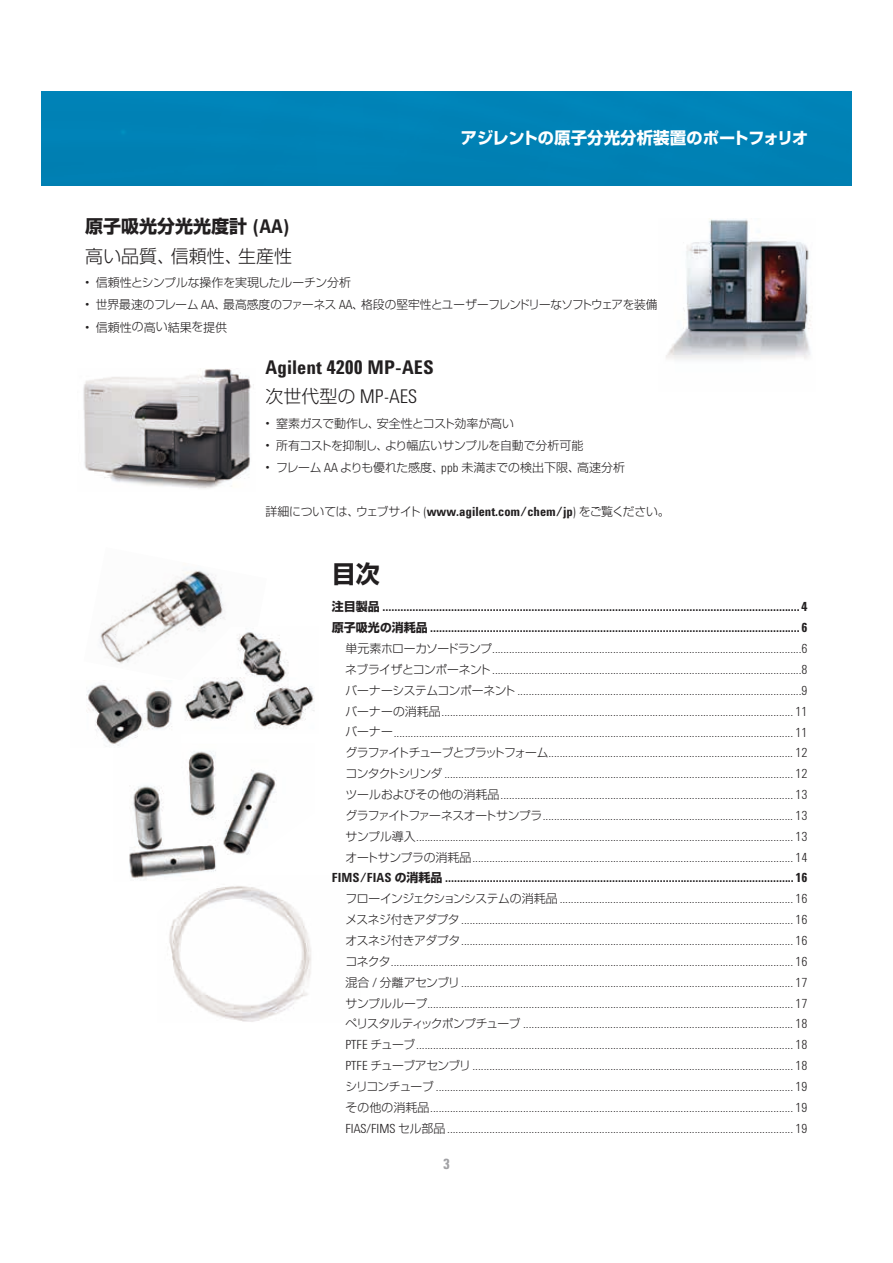
<style>
.page{position:relative;width:893px;height:1263px;background:#fff}
.page>*{position:absolute;margin:0;border:0;box-sizing:border-box;transform-origin:0 0}
.t1{font:700 24px "Shin Go Pro";color:#221f20}
.t2{font:700 19.5px/29.7px "Agilent Condensed CFF";color:#221f20}
.t3{font:300 18px/29.7px "Shin Go Pro";color:#221f20}
.t4{font:700 16.2px "Shin Go Pro";letter-spacing:-.03em;color:#fff}
.t5{font:700 14.55px "Agilent Condensed CFF";color:#a1a1a4}
.t6{font:300 12.9px/20.9px "Agilent Condensed CFF";color:#221f20;text-align:right}
.t7{font:700 12.9px "Agilent Condensed CFF";color:#221f20}
.t8{font:300 12px "Shin Go Pro";color:#221f20}
.t9{font:300 11.7px "Shin Go Pro";letter-spacing:-.045em;color:#221f20}
.t10{font:300 11.7px "Shin Go Pro";letter-spacing:-.02em;color:#221f20}
.s1{font-size:16.5px}
.s2{font-weight:700}
.s3{font-family:"Agilent Condensed CFF";font-weight:700;font-size:19.5px}
.s4{font-size:17.7px}
.s5{font-family:"Agilent Condensed CFF";font-size:12.9px}
.s6{font-size:12px}
.s7{font-size:11.7px}
.s8{font-family:"Shin Go Pro";font-weight:300;font-size:18px}
.s9{font-family:"Shin Go Pro";font-weight:300;font-size:17.7px}
.s10{font-weight:300}
.s11{font-family:"Shin Go Pro";font-weight:300;font-size:12px}
.s12{font-family:"Shin Go Pro";font-weight:300;font-size:11.7px}
.s13{font-family:"Shin Go Pro";font-weight:700;font-size:12px}
.s14{font-family:"Shin Go Pro";font-weight:700;font-size:11.7px}
.s15{font-family:"Shin Go Pro";font-size:12px}
.s16{font-family:"Shin Go Pro";font-size:11.7px}
</style>
<div class="page">
<div style="left:41px;top:91px;width:810px;height:95px;background:#0081b5"></div>
<img style="left:169px;top:886px;width:142px;height:136px">
<img style="left:100px;top:570px;width:125px;height:94px">
<img style="left:666px;top:218px;width:145px;height:142px">
<img style="left:83px;top:369px;width:171px;height:120px">
<img style="left:129px;top:751px;width:148px;height:127px">
<img style="left:178px;top:627px;width:137px;height:102px">
<img style="left:86px;top:680px;width:94px;height:66px">
<p class="t4" style="left:461px;top:125px;width:349px">アジレントの<span class="s1">原子分光分析装置</span>のポートフォリオ</p>
<h3 class="t3" style="left:85px;top:210px;width:209px"><span class="s2">原子吸光分光光度計</span> <span class="s3">(AA)</span>高<span class="s4">い</span>品質、信頼性、生産性</h3>
<p class="t10" style="left:85px;top:273px;width:267px"><span class="s5">•</span> <span class="s6">信頼性</span>とシンプルな<span class="s6">操作</span>を<span class="s6">実現</span>したルーチン<span class="s6">分析</span></p>
<p class="t9" style="left:85px;top:295px;width:574px"><span class="s5">•</span> <span class="s6">世界最速</span>のフレーム <span class="s5">AA</span><span class="s6">、最高感度</span>のファーネス <span class="s5">AA</span><span class="s6">、格段</span>の<span class="s6">堅牢性</span>とユーザーフレンドリーなソフトウェアを<span class="s6">装備</span></p>
<p class="t8" style="left:85px;top:317px;width:143px"><span class="s5">•</span> 信頼性<span class="s7">の</span>高<span class="s7">い</span>結果<span class="s7">を</span>提供</p>
<h2 class="t2" style="left:266px;top:351px;width:170px">Agilent 4200 MP-AES<span class="s8">次世代型</span><span class="s9">の</span> <span class="s10">MP-AES</span></h2>
<p class="t8" style="left:266px;top:413px;width:250px"><span class="s5">•</span> 窒素<span class="s7">ガスで</span>動作<span class="s7">し</span>、安全性<span class="s7">とコスト</span>効率<span class="s7">が</span>高<span class="s7">い</span></p>
<p class="t9" style="left:266px;top:436px;width:319px"><span class="s5">•</span> <span class="s6">所有</span>コストを<span class="s6">抑制</span>し<span class="s6">、</span>より<span class="s6">幅広</span>いサンプルを<span class="s6">自動</span>で<span class="s6">分析可能</span></p>
<p class="t8" style="left:266px;top:457px;width:361px"><span class="s5">•</span> <span class="s7">フレーム</span> <span class="s5">AA</span> <span class="s7">よりも</span>優<span class="s7">れた</span>感度、<span class="s5">ppb</span> 未満<span class="s7">までの</span>検出下限、高速分析</p>
<p class="t7" style="left:266px;top:502px;width:406px"><span class="s11">詳細</span><span class="s12">については</span><span class="s11">、</span><span class="s12">ウェブサイト</span> <span class="s10">(</span>www.agilent.com/chem/jp<span class="s10">)</span> <span class="s12">をご</span><span class="s11">覧</span><span class="s12">ください</span><span class="s11">。</span></p>
<h1 class="t1" style="left:332px;top:555px;width:49px">目次</h1>
<p class="t6" style="left:332px;top:595px;width:477px"><span class="s13">注目製品</span> <span class="s2">............................................................................................................................................ 4</span><span class="s13">原子吸光</span><span class="s14">の</span><span class="s13">消耗品</span> <span class="s2">............................................................................................................................ 6</span><span class="s15">単元素</span><span class="s16">ホローカソードランプ</span> ..............................................................................................................6<span class="s16">ネブライザとコンポーネント</span> ..............................................................................................................8<span class="s16">バーナーシステムコンポーネント</span> .....................................................................................................9<span class="s16">バーナーの</span><span class="s15">消耗品</span> ............................................................................................................................. 11<span class="s16">バーナー</span> .............................................................................................................................................. 11<span class="s16">グラファイトチューブとプラットフォーム</span> ....................................................................................... 12<span class="s16">コンタクトシリンダ</span> ............................................................................................................................ 12<span class="s16">ツールおよびその</span><span class="s15">他</span><span class="s16">の</span><span class="s15">消耗品</span> ........................................................................................................ 13<span class="s16">グラファイトファーネスオートサンプラ</span> ......................................................................................... 13<span class="s16">サンプル</span><span class="s15">導入</span> ...................................................................................................................................... 13<span class="s16">オートサンプラの</span><span class="s15">消耗品</span> .................................................................................................................. 14<br><span class="s2">FIMS/FIAS</span> <span class="s14">の</span><span class="s13">消耗品</span> <span class="s2">.....................................................................................................................16</span><span class="s16">フローインジェクションシステムの</span><span class="s15">消耗品</span> ................................................................................... 16<span class="s16">メスネジ</span><span class="s15">付</span><span class="s16">きアダプタ</span> ...................................................................................................................... 16<span class="s16">オスネジ</span><span class="s15">付</span><span class="s16">きアダプタ</span> ...................................................................................................................... 16<span class="s16">コネクタ</span> ............................................................................................................................................... 16<span class="s15">混合</span> / <span class="s15">分離</span><span class="s16">アセンブリ</span> ...................................................................................................................... 17<span class="s16">サンプルループ</span> .................................................................................................................................. 17<span class="s16">ペリスタルティックポンプチューブ</span> ................................................................................................ 18<br>PTFE <span class="s16">チューブ</span> ...................................................................................................................................... 18<br>PTFE <span class="s16">チューブアセンブリ</span> .................................................................................................................. 18<span class="s16">シリコンチューブ</span> ............................................................................................................................... 19<span class="s16">その</span><span class="s15">他</span><span class="s16">の</span><span class="s15">消耗品</span> ................................................................................................................................. 19<br>FIAS/FIMS <span class="s16">セル</span><span class="s15">部品</span> ........................................................................................................................... 19</p>
<p class="t5" style="left:443px;top:1153px;width:8px">3</p>
</div>
